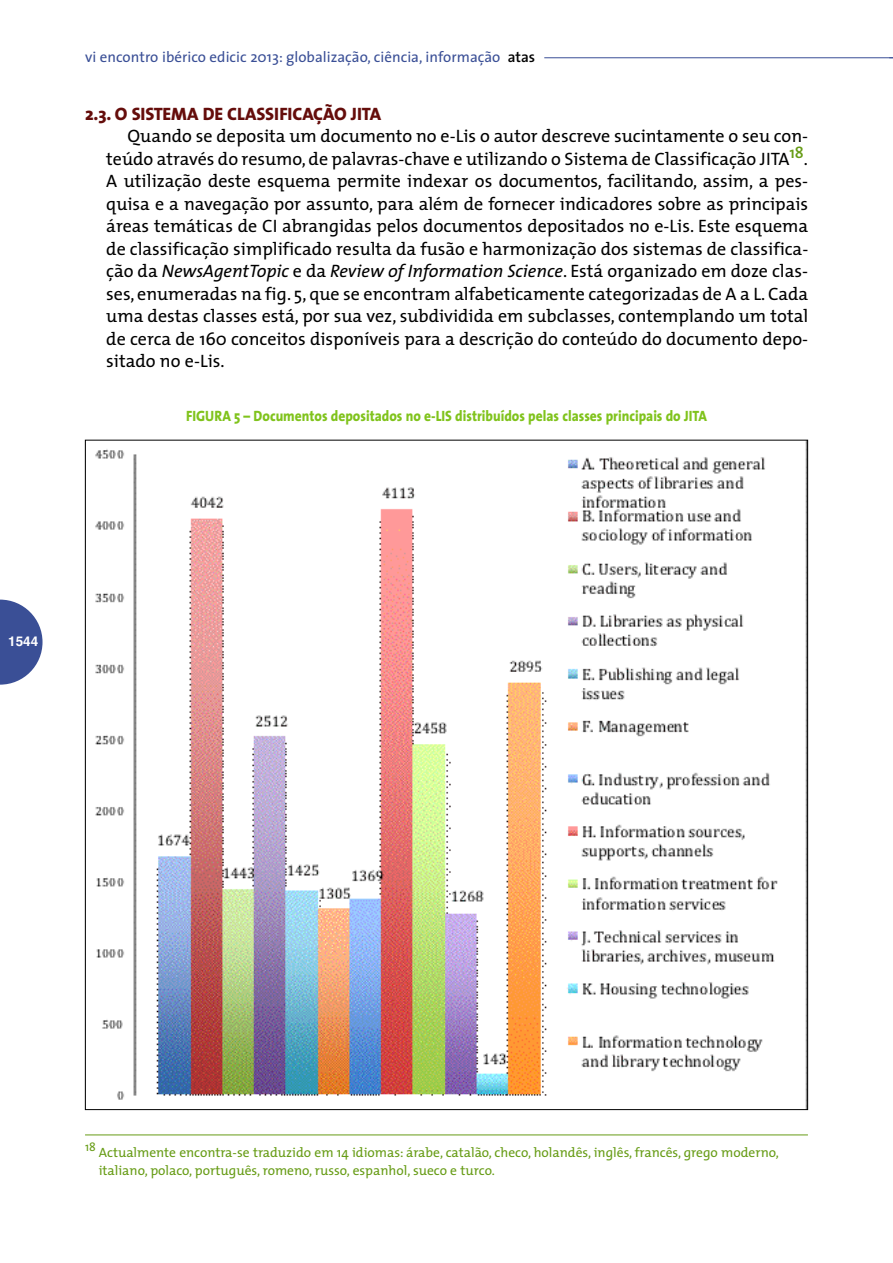
<style>
.page{position:relative;width:893px;height:1263px;background:#fff}
.page>*{position:absolute;margin:0;border:0;box-sizing:border-box;transform-origin:0 0}
.t1{font:18px/22.5px "The Mix";color:#000;text-align:justify}
.t2{font:800 18px "The Sans";letter-spacing:-.005em;color:#650d0b}
.t3{font:800 15px "The Sans";color:#80c31c;scale:.9 1}
.t4{font:15px "The Sans";letter-spacing:.005em;color:#3a4f96}
.t5{font:13.5px/18px "The Mix";color:#679c16}
.t6{font:700 13.5px "Helvetica";color:#fff}
.s1{font-weight:600;color:#000}
.s2{font-style:italic}
</style>
<div class="page">
<hr style="left:544px;top:57px;width:349px;height:1px;background:#3a4f96">
<svg style="left:0;top:600px;width:43px;height:85px"></svg>
<img style="left:95px;top:442px;width:711px;height:666px">
<hr style="left:85px;top:1134px;width:723px;height:1px;background:#679c16">
<p class="t4" style="left:85px;top:51px;width:452px">vi encontro ibérico edicic 2013: globalização, ciência, informação <span class="s1">atas</span></p>
<p class="t2" style="left:85px;top:107px;width:298px">2.3. O SISTEMA DE CLASSIFICAÇÃO JITA</p>
<p class="t1" style="left:106px;top:127px;width:703px;text-indent:21px">Quando se deposita um documento no e-Lis o autor descreve sucintamente o seu con&shy;teúdo através do resumo, de palavras-chave e utilizando o Sistema de Classificação JITA<sup>18</sup>.<br>A utilização deste esquema permite indexar os documentos, facilitando, assim, a pes&shy;quisa e a navegação por assunto, para além de fornecer indicadores sobre as principais áreas temáticas de CI abrangidas pelos documentos depositados no e-Lis. Este esquema de classificação simplificado resulta da fusão e harmonização dos sistemas de classifica&shy;ção da <span class="s2">NewsAgentTopic</span> e da <span class="s2">Review of Information Science</span>. Está organizado em doze clas&shy;ses, enumeradas na fig. 5, que se encontram alfabeticamente categorizadas de A a L. Cada uma destas classes está, por sua vez, subdividida em subclasses, contemplando um total de cerca de 160 conceitos disponíveis para a descrição do conteúdo do documento depo&shy;sitado no e-Lis.</p>
<p class="t3" style="left:186px;top:410px;width:580px">FIGURA 5 – Documentos depositados no e-LIS distribuídos pelas classes principais do JITA</p>
<p class="t6" style="left:8px;top:633px;width:32px">1544</p>
<p class="t5" style="left:99px;top:1145px;width:682px;text-indent:-14px"><sup>18</sup> Actualmente encontra-se traduzido em 14 idiomas: árabe, catalão, checo, holandês, inglês, francês, grego moderno, italiano, polaco, português, romeno, russo, espanhol, sueco e turco.</p>
</div>
